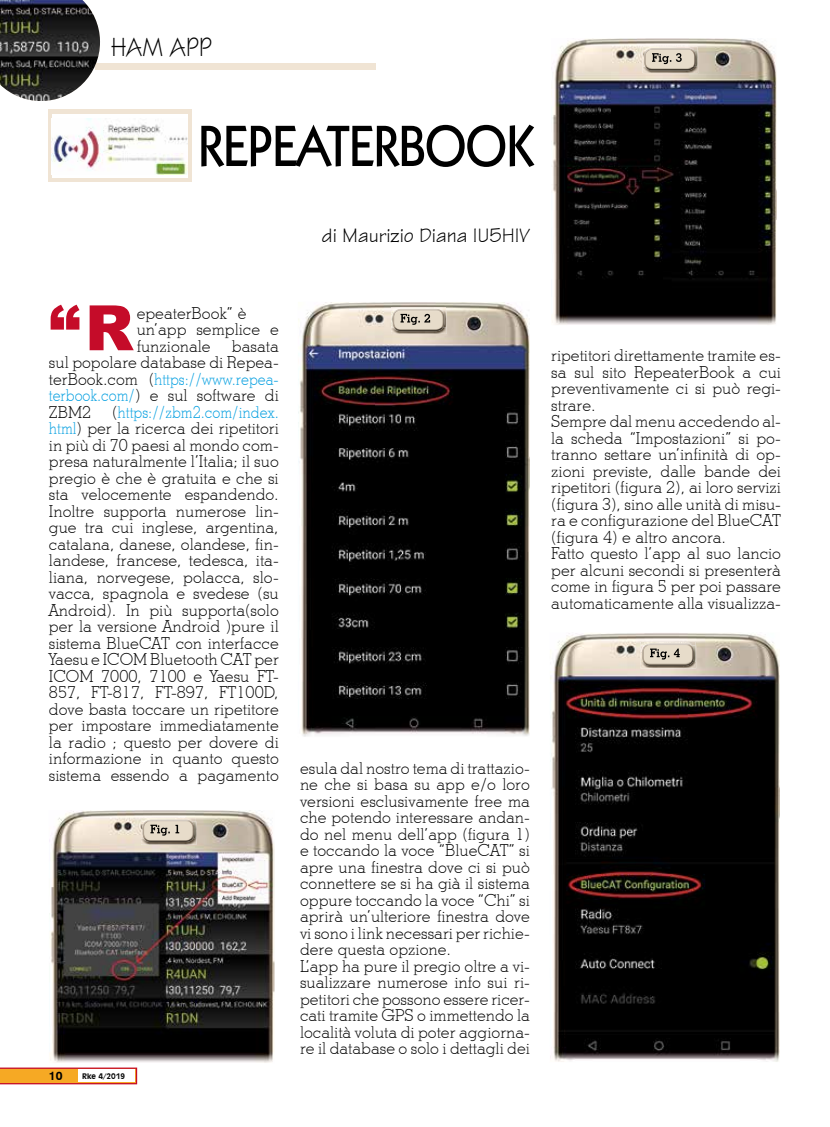
<style>
.page{position:relative;width:830px;height:1127px;background:#fff}
.page>*{position:absolute;margin:0;border:0;box-sizing:border-box;transform-origin:0 0}
.t1{font:900 62.55px "Arial";color:#c50c29}
.t2{font:500 58.5px "Kabel IT Cby BT";color:#000;scale:.9 1}
.t3{font:27px "Squire D";color:#000}
.t4{font:21px "Technical Plain";color:#000}
.t5{font:300 16.5px/16.5px "Stymie BT";color:#000}
.t6{font:700 12px "Swiss 721 BT";color:#000}
.t7{font:700 7.5px "Incised 901 BT";color:#000}
.s1{color:#009ee0}
</style>
<div class="page">
<svg style="left:0;top:1067px;width:137px;height:17px;background:#ec8d2f"></svg>
<div style="left:78px;top:1069px;width:57px;height:13px;background:#fff"></div>
<div style="left:48px;top:109px;width:143px;height:73px;background:#f0e4d4"></div>
<div style="left:52px;top:114px;width:136px;height:64px;background:#fff"></div>
<img style="left:52px;top:119px;width:136px;height:56px">
<div style="left:95px;top:63px;width:280px;height:6px;background:#f0e4d4"></div>
<img style="left:0;top:0;width:100px;height:101px">
<img style="left:49px;top:810px;width:225px;height:253px">
<img style="left:298px;top:302px;width:231px;height:435px">
<img style="left:552px;top:38px;width:224px;height:287px">
<img style="left:550px;top:633px;width:229px;height:429px">
<img style="left:141px;top:818px;width:55px;height:3px">
<img style="left:145px;top:820px;width:46px;height:1px">
<img style="left:141px;top:838px;width:55px;height:7px">
<img style="left:144px;top:838px;width:49px;height:4px">
<img style="left:141px;top:821px;width:55px;height:17px">
<img style="left:142px;top:821px;width:52px;height:17px">
<img style="left:391px;top:307px;width:54px;height:4px">
<img style="left:395px;top:309px;width:46px;height:2px">
<img style="left:391px;top:311px;width:55px;height:23px">
<img style="left:393px;top:327px;width:50px;height:4px">
<img style="left:391px;top:311px;width:54px;height:16px">
<img style="left:392px;top:311px;width:52px;height:16px">
<img style="left:642px;top:46px;width:55px;height:4px">
<img style="left:646px;top:48px;width:46px;height:2px">
<img style="left:642px;top:67px;width:55px;height:6px">
<img style="left:645px;top:67px;width:49px;height:3px">
<img style="left:642px;top:50px;width:55px;height:17px">
<img style="left:643px;top:50px;width:52px;height:17px">
<img style="left:640px;top:642px;width:55px;height:3px">
<img style="left:644px;top:643px;width:46px;height:2px">
<img style="left:640px;top:662px;width:55px;height:6px">
<img style="left:643px;top:662px;width:49px;height:4px">
<img style="left:640px;top:645px;width:55px;height:17px">
<img style="left:642px;top:645px;width:51px;height:17px">
<h3 class="t3" style="left:111px;top:33px;width:103px">HAM APP</h3>
<h2 class="t2" style="left:198px;top:110px;width:374px">REPEATERBOOK</h2>
<p class="t4" style="left:322px;top:222px;width:209px">di Maurizio Diana IU5HIV</p>
<h1 class="t1" style="left:49px;top:282px;width:86px">“R</h1>
<p class="t5" style="left:137px;top:304px;width:143px">epeaterBook” è un’app semplice e funzionale</p>
<p class="t5" style="left:49px;top:337px;width:231px;text-align:justify;text-indent:183px">basata sul popolare database di Repea&shy;terBook.com (<span class="s1">https://www.repea&shy;terbook.com/</span>) e sul software di ZBM2</p>
<p class="t5" style="left:49px;top:403px;width:231px;text-align:justify;text-indent:63px">(<span class="s1">https://zbm2.com/index. html</span>) per la ricerca dei ripetitori in più di 70 paesi al mondo com&shy;presa naturalmente l’Italia; il suo pregio è che è gratuita e che si sta velocemente espandendo.<br>Inoltre supporta numerose lin&shy;gue tra cui inglese, argentina, catalana, danese, olandese, fin&shy;landese, francese, tedesca, ita&shy;liana, norvegese, polacca, slo&shy;vacca, spagnola e svedese (su Android). In più supporta(solo per la versione Android )pure il sistema BlueCAT con interfacce Yaesu e ICOM Bluetooth CAT per ICOM 7000, 7100 e Yaesu FT-857, FT-817, FT-897, FT100D, dove basta toccare un ripetitore per impostare immediatamente la radio ; questo per dovere di informazione in quanto questo sistema essendo a pagamento</p>
<p class="t6" style="left:49px;top:1068px;width:15px">10</p>
<p class="t7" style="left:82px;top:1071px;width:44px">Rke 4/2019</p>
<p class="t5" style="left:300px;top:759px;width:231px">esula dal nostro tema di trattazio&shy;ne che si basa su app e/o loro versioni esclusivamente free ma che potendo interessare andan&shy;do nel menu dell’app (figura 1) e toccando la voce “BlueCAT” si apre una finestra dove ci si può connettere se si ha già il sistema oppure toccando la voce “Chi” si aprirà un’ulteriore finestra dove vi sono i link necessari per richie&shy;dere questa opzione.<br>L’app ha pure il pregio oltre a vi&shy;sualizzare numerose info sui ri&shy;petitori che possono essere ricer&shy;cati tramite GPS o immettendo la località voluta di poter aggiorna&shy;re il database o solo i dettagli dei</p>
<p class="t5" style="left:551px;top:347px;width:231px">ripetitori direttamente tramite es&shy;sa sul sito RepeaterBook a cui preventivamente ci si può regi&shy;strare.<br>Sempre dal menu accedendo al&shy;la scheda “Impostazioni” si po&shy;tranno settare un’infinità di op&shy;zioni previste, dalle bande dei ripetitori (figura 2), ai loro servizi (figura 3), sino alle unità di misu&shy;ra e configurazione del BlueCAT (figura 4) e altro ancora.<br>Fatto questo l’app al suo lancio per alcuni secondi si presenterà come in figura 5 per poi passare automaticamente alla visualizza-</p>
</div>
